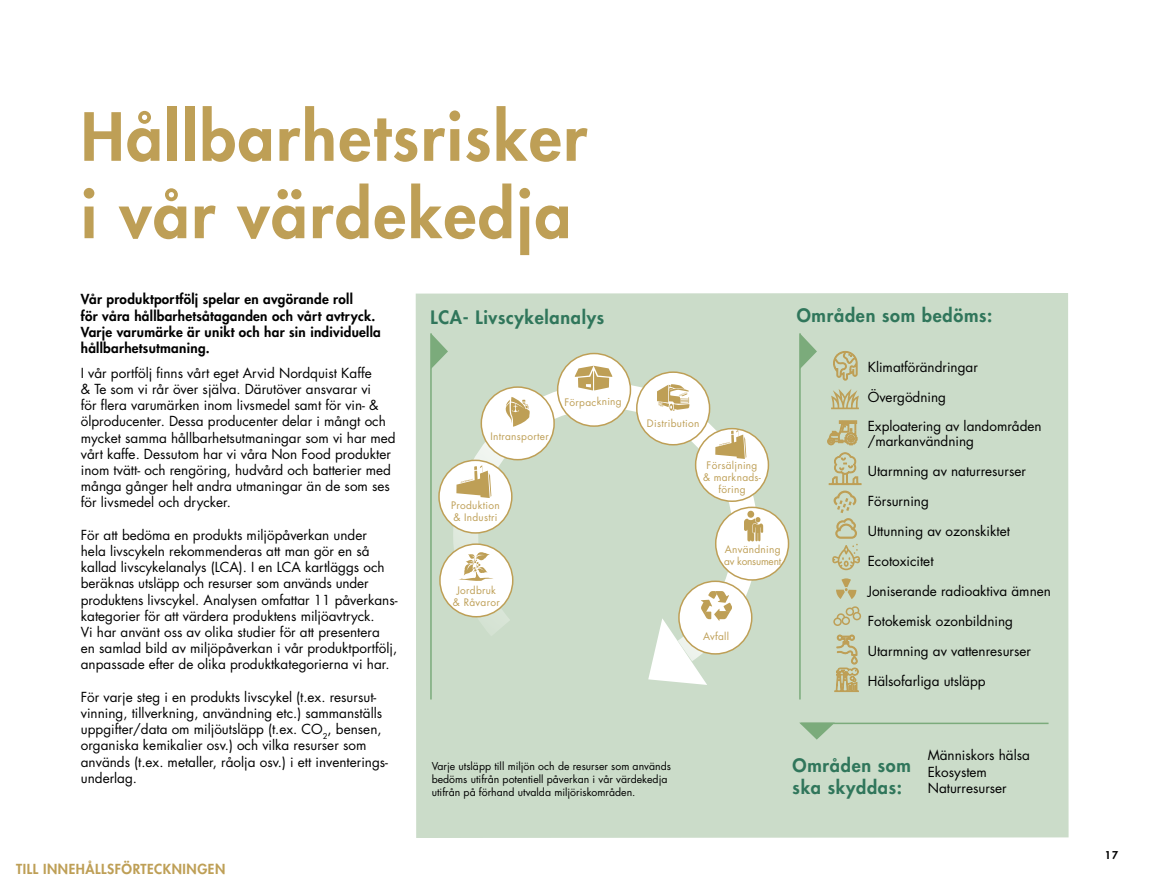
<style>
.page{position:relative;width:1149px;height:893px;background:#fff}
.page>*{position:absolute;margin:0;border:0;box-sizing:border-box;transform-origin:0 0}
.t1{font:800 64.5px/77.4px "Futura Std";letter-spacing:.03em;color:#be9f56}
.t2{font:800 18px/21.6px "Futura Std";letter-spacing:.04em;color:#30765b}
.t3{font:13.5px/16.2px "Futura Std";color:#000}
.t4{font:800 13.5px/16.2px "Futura Std";letter-spacing:.02em;color:#000}
.t5{font:800 13.5px "Futura Std";letter-spacing:.04em;color:#be9f56}
.t6{font:10.5px/12.6px "Futura Std";color:#000}
.t7{font:800 10.5px "Futura Std";color:#000}
.t8{font:10.05px/12.1px "Futura Std";letter-spacing:.03em;color:#be9f56;text-align:center}
.t9{font:10.05px/12.1px "Futura Std";letter-spacing:.005em;color:#be9f56}
</style>
<div class="page">
<div style="left:415px;top:293px;width:653px;height:545px;background:#cbdcc9"></div>
<svg style="left:800px;top:333px;width:16px;height:36px"></svg>
<svg style="left:799px;top:723px;width:35px;height:17px"></svg>
<svg style="left:431px;top:333px;width:17px;height:36px"></svg>
<hr style="left:799px;top:333px;width:1px;height:366px;background:#7bab7b">
<hr style="left:430px;top:333px;width:1px;height:366px;background:#7bab7b">
<hr style="left:800px;top:723px;width:248px;height:1px;background:#7bab7b">
<div style="left:440px;top:373px;width:330px;height:290px;background:#cbdcc9"></div>
<div style="left:440px;top:544px;width:72px;height:73px;background:#fff;border-radius:50%"></div>
<div style="left:439px;top:543px;width:74px;height:74px;border:2px solid #be9f56;border-radius:50%"></div>
<svg style="left:459px;top:552px;width:34px;height:29px"></svg>
<div style="left:439px;top:460px;width:72px;height:73px;background:#fff;border-radius:50%"></div>
<div style="left:438px;top:460px;width:74px;height:74px;border:2px solid #be9f56;border-radius:50%"></div>
<svg style="left:456px;top:465px;width:35px;height:33px"></svg>
<div style="left:481px;top:387px;width:73px;height:73px;background:#fff;border-radius:50%"></div>
<div style="left:480px;top:386px;width:74px;height:74px;border:2px solid #be9f56;border-radius:50%"></div>
<svg style="left:505px;top:397px;width:24px;height:30px"></svg>
<div style="left:557px;top:353px;width:73px;height:73px;background:#fff;border-radius:50%"></div>
<div style="left:556px;top:353px;width:75px;height:74px;border:2px solid #be9f56;border-radius:50%"></div>
<svg style="left:574px;top:366px;width:38px;height:24px"></svg>
<div style="left:636px;top:372px;width:73px;height:73px;background:#fff;border-radius:50%"></div>
<div style="left:635px;top:371px;width:75px;height:74px;border:2px solid #be9f56;border-radius:50%"></div>
<svg style="left:657px;top:384px;width:32px;height:27px"></svg>
<div style="left:695px;top:429px;width:73px;height:72px;background:#fff;border-radius:50%"></div>
<div style="left:694px;top:428px;width:75px;height:74px;border:2px solid #be9f56;border-radius:50%"></div>
<svg style="left:715px;top:430px;width:31px;height:29px"></svg>
<div style="left:715px;top:507px;width:73px;height:73px;background:#fff;border-radius:50%"></div>
<div style="left:714px;top:507px;width:75px;height:74px;border:2px solid #be9f56;border-radius:50%"></div>
<div style="left:747px;top:511px;width:7px;height:7px;background:#be9f56;border-radius:50%"></div>
<svg style="left:744px;top:517px;width:19px;height:24px"></svg>
<div style="left:678px;top:581px;width:73px;height:73px;background:#fff;border-radius:50%"></div>
<div style="left:678px;top:581px;width:74px;height:74px;border:2px solid #be9f56;border-radius:50%"></div>
<svg style="left:648px;top:591px;width:84px;height:94px"></svg>
<svg style="left:830px;top:389px;width:28px;height:20px"></svg>
<svg style="left:827px;top:420px;width:30px;height:25px"></svg>
<svg style="left:832px;top:491px;width:27px;height:79px;background:#c7ccac"></svg>
<svg style="left:834px;top:635px;width:24px;height:57px"></svg>
<svg style="left:832px;top:350px;width:26px;height:31px"></svg>
<svg style="left:828px;top:452px;width:33px;height:33px"></svg>
<div style="left:833px;top:618px;width:8px;height:8px;border:2px solid #be9f56;border-radius:50%"></div>
<div style="left:841px;top:617px;width:8px;height:8px;border:2px solid #be9f56;border-radius:50%"></div>
<svg style="left:835px;top:578px;width:27px;height:43px"></svg>
<h1 class="t1" style="left:81px;top:98px;width:507px">Hållbarhetsrisker i vår värdekedja</h1>
<p class="t4" style="left:81px;top:291px;width:301px">Vår produktportfölj spelar en avgörande roll<br>för våra hållbarhetsåtaganden och vårt avtryck.<br>Varje varumärke är unikt och har sin individuella hållbarhetsutmaning.</p>
<p class="t3" style="left:81px;top:365px;width:316px">I vår portfölj finns vårt eget Arvid Nordquist Kaffe<br>&amp; Te som vi rår över själva. Därutöver ansvarar vi<br>för flera varumärken inom livsmedel samt för vin- &amp; ölproducenter. Dessa producenter delar i mångt och mycket samma hållbarhetsutmaningar som vi har med vårt kaffe. Dessutom har vi våra Non Food produkter inom tvätt- och rengöring, hudvård och batterier med många gånger helt andra utmaningar än de som ses för livsmedel och drycker.</p>
<p class="t3" style="left:81px;top:527px;width:318px">För att bedöma en produkts miljöpåverkan under<br>hela livscykeln rekommenderas att man gör en så kallad livscykelanalys (LCA). I en LCA kartläggs och beräknas utsläpp och resurser som används under produktens livscykel. Analysen omfattar 11 påverkans&shy;kategorier för att värdera produktens miljöavtryck.<br>Vi har använt oss av olika studier för att presentera<br>en samlad bild av miljöpåverkan i vår produktportfölj, anpassade efter de olika produktkategorierna vi har.</p>
<p class="t3" style="left:81px;top:689px;width:308px">För varje steg i en produkts livscykel (t.ex. resursut&shy;vinning, tillverkning, användning etc.) sammanställs uppgifter/data om miljöutsläpp (t.ex. CO<sub>2</sub>, bensen, organiska kemikalier osv.) och vilka resurser som används (t.ex. metaller, råolja osv.) i ett inventerings&shy;underlag.</p>
<h2 class="t2" style="left:430px;top:307px;width:175px">LCA- Livscykelanalys</h2>
<p class="t8" style="left:564px;top:396px;width:59px">Förpackning</p>
<p class="t8" style="left:646px;top:417px;width:54px">Distribution</p>
<p class="t8" style="left:490px;top:430px;width:60px">Intransporter</p>
<p class="t8" style="left:702px;top:459px;width:60px">Försäljning &amp; marknads&shy;föring</p>
<p class="t8" style="left:451px;top:499px;width:50px;text-align:left">Produktion &amp; Industri</p>
<p class="t9" style="left:724px;top:543px;width:59px">Användning av konsument</p>
<p class="t8" style="left:453px;top:584px;width:48px">Jordbruk &amp; Råvaror</p>
<p class="t8" style="left:702px;top:630px;width:28px">Avfall</p>
<p class="t6" style="left:431px;top:760px;width:241px">Varje utsläpp till miljön och de resurser som används bedöms utifrån potentiell påverkan i vår värdekedja utifrån på förhand utvalda miljöriskområden.</p>
<h2 class="t2" style="left:796px;top:305px;width:197px">Områden som bedöms:</h2>
<p class="t3" style="left:867px;top:359px;width:112px">Klimatförändringar</p>
<p class="t3" style="left:867px;top:383px;width:175px;line-height:28.5px">Övergödning<br>Exploatering av landområden</p>
<p class="t3" style="left:867px;top:433px;width:108px">/markanvändning</p>
<p class="t3" style="left:867px;top:463px;width:160px">Utarmning av naturresurser</p>
<p class="t3" style="left:867px;top:493px;width:63px">Försurning</p>
<p class="t3" style="left:867px;top:523px;width:144px">Uttunning av ozonskiktet</p>
<p class="t3" style="left:867px;top:553px;width:67px">Ecotoxicitet</p>
<p class="t3" style="left:867px;top:583px;width:185px">Joniserande radioaktiva ämnen</p>
<p class="t3" style="left:867px;top:613px;width:147px">Fotokemisk ozonbildning</p>
<p class="t3" style="left:867px;top:643px;width:165px">Utarmning av vattenresurser</p>
<p class="t3" style="left:867px;top:673px;width:119px">Hälsofarliga utsläpp</p>
<h2 class="t2" style="left:792px;top:754px;width:120px">Områden som ska skyddas:</h2>
<p class="t3" style="left:927px;top:747px;width:104px">Människors hälsa<br>Ekosystem<br>Naturresurser</p>
<p class="t5" style="left:16px;top:860px;width:210px">TILL INNEHÅLLSFÖRTECKNINGEN</p>
<p class="t7" style="left:1104px;top:849px;width:15px">17</p>
</div>
